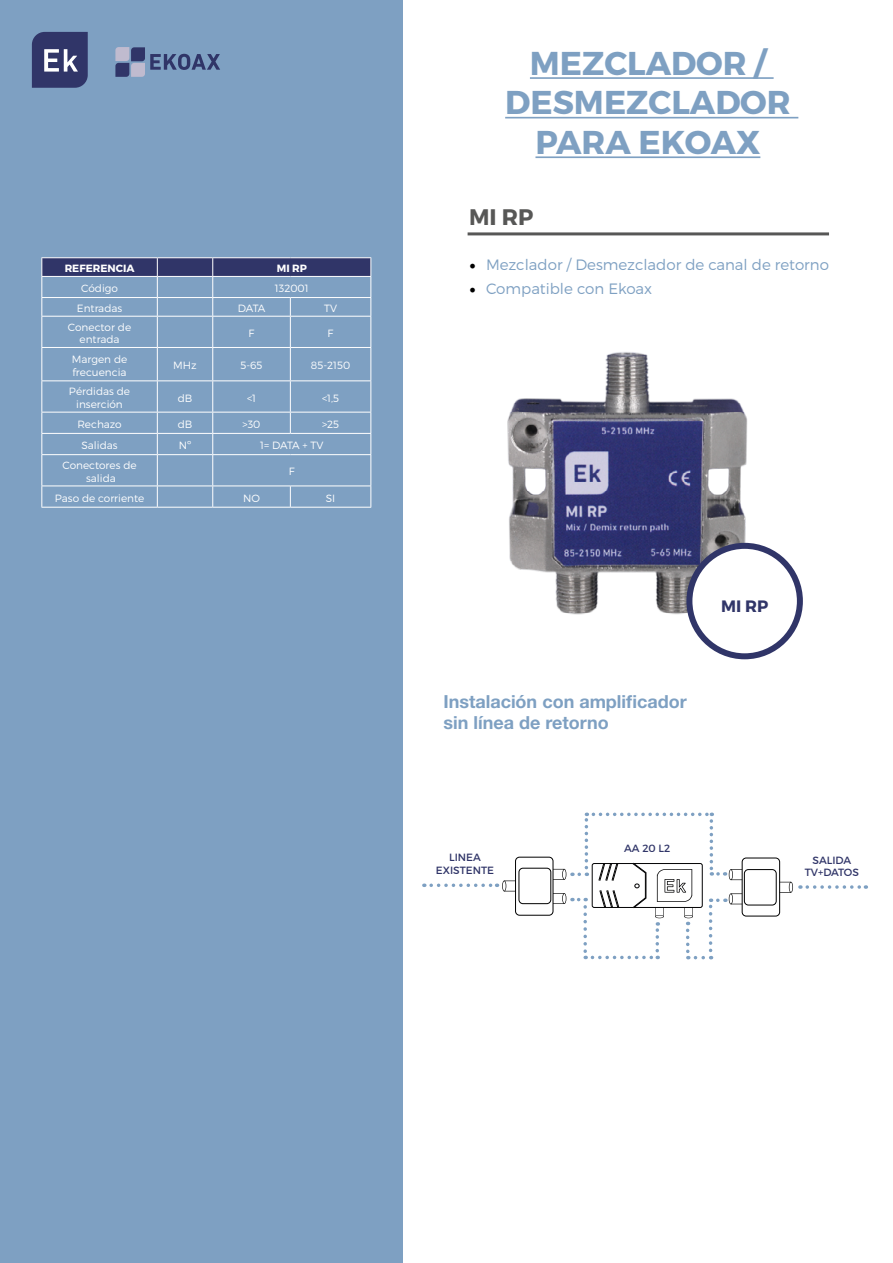
<style>
.page{position:relative;width:893px;height:1263px;background:#fff}
.page>*{position:absolute;margin:0;border:0;box-sizing:border-box;transform-origin:0 0}
.t1{font:700 33px/39.6px "Montserrat";color:#7ea0c2;text-align:center}
.t2{font:700 22.5px "Montserrat";color:#575756}
.t3{font:700 18px/21px "Helvetica Neue LT Std";color:#7ea0c2}
.t4{font:700 16.5px "Montserrat";color:#303568}
.t5{font:300 15px "Montserrat";color:#7ea0c2}
.t6{font:300 10.5px/12.6px "Montserrat";color:#fff;text-align:center}
.t7{font:10.5px/12.6px "Montserrat";color:#303568;text-align:center}
.t8{font:700 10.5px "Montserrat";color:#fff}
.s1{font-family:"Minion Pro";font-weight:400;font-size:18px;color:#000}
</style>
<div class="page">
<div style="left:0;top:0;width:402px;height:1263px;background:#7ea0c2"></div>
<svg style="left:32px;top:32px;width:56px;height:56px;background:#494e7b"></svg>
<img style="left:507px;top:352px;width:257px;height:263px">
<div style="left:689px;top:546px;width:111px;height:110px;background:#fff;border-radius:50%"></div>
<div style="left:686px;top:543px;width:117px;height:116px;border:6px solid #303568;border-radius:50%"></div>
<hr style="left:468px;top:232px;width:361px;height:3px;background:#575756">
<hr style="left:41px;top:257px;width:116px;height:1px;background:#fff">
<hr style="left:157px;top:257px;width:56px;height:1px;background:#fff">
<hr style="left:213px;top:257px;width:77px;height:1px;background:#fff">
<hr style="left:290px;top:257px;width:81px;height:1px;background:#fff">
<svg style="left:41px;top:258px;width:330px;height:58px"></svg>
<hr style="left:41px;top:316px;width:116px;height:1px;background:#fff">
<hr style="left:41px;top:317px;width:1px;height:30px;background:#fff">
<hr style="left:157px;top:316px;width:56px;height:1px;background:#fff">
<hr style="left:157px;top:317px;width:1px;height:30px;background:#fff">
<hr style="left:213px;top:316px;width:77px;height:1px;background:#fff">
<hr style="left:212px;top:317px;width:1px;height:30px;background:#fff">
<hr style="left:290px;top:316px;width:81px;height:1px;background:#fff">
<hr style="left:290px;top:317px;width:1px;height:30px;background:#fff">
<hr style="left:370px;top:317px;width:1px;height:30px;background:#fff">
<hr style="left:41px;top:347px;width:116px;height:1px;background:#fff">
<hr style="left:41px;top:348px;width:1px;height:32px;background:#fff">
<hr style="left:157px;top:347px;width:56px;height:1px;background:#fff">
<hr style="left:157px;top:348px;width:1px;height:32px;background:#fff">
<hr style="left:213px;top:347px;width:77px;height:1px;background:#fff">
<hr style="left:212px;top:348px;width:1px;height:32px;background:#fff">
<hr style="left:290px;top:347px;width:81px;height:1px;background:#fff">
<hr style="left:290px;top:348px;width:1px;height:32px;background:#fff">
<hr style="left:370px;top:348px;width:1px;height:32px;background:#fff">
<hr style="left:41px;top:380px;width:116px;height:1px;background:#fff">
<hr style="left:41px;top:381px;width:1px;height:31px;background:#fff">
<hr style="left:157px;top:380px;width:56px;height:1px;background:#fff">
<hr style="left:157px;top:381px;width:1px;height:31px;background:#fff">
<hr style="left:213px;top:380px;width:77px;height:1px;background:#fff">
<hr style="left:212px;top:381px;width:1px;height:31px;background:#fff">
<hr style="left:290px;top:380px;width:81px;height:1px;background:#fff">
<hr style="left:290px;top:381px;width:1px;height:31px;background:#fff">
<hr style="left:370px;top:381px;width:1px;height:31px;background:#fff">
<hr style="left:41px;top:412px;width:116px;height:1px;background:#fff">
<hr style="left:157px;top:412px;width:56px;height:1px;background:#fff">
<hr style="left:213px;top:412px;width:77px;height:1px;background:#fff">
<hr style="left:290px;top:412px;width:81px;height:1px;background:#fff">
<svg style="left:290px;top:412px;width:1px;height:21px"></svg>
<hr style="left:41px;top:433px;width:116px;height:1px;background:#fff">
<svg style="left:41px;top:412px;width:1px;height:42px"></svg>
<hr style="left:157px;top:433px;width:56px;height:1px;background:#fff">
<svg style="left:157px;top:412px;width:1px;height:42px"></svg>
<hr style="left:213px;top:433px;width:77px;height:1px;background:#fff">
<svg style="left:212px;top:412px;width:1px;height:42px"></svg>
<hr style="left:290px;top:433px;width:81px;height:1px;background:#fff">
<svg style="left:370px;top:412px;width:1px;height:42px"></svg>
<hr style="left:41px;top:454px;width:116px;height:1px;background:#fff">
<hr style="left:41px;top:455px;width:1px;height:30px;background:#fff">
<hr style="left:157px;top:454px;width:56px;height:1px;background:#fff">
<hr style="left:157px;top:455px;width:1px;height:30px;background:#fff">
<hr style="left:213px;top:454px;width:77px;height:1px;background:#fff">
<hr style="left:212px;top:455px;width:1px;height:30px;background:#fff">
<hr style="left:290px;top:454px;width:81px;height:1px;background:#fff">
<hr style="left:370px;top:455px;width:1px;height:30px;background:#fff">
<hr style="left:41px;top:485px;width:116px;height:1px;background:#fff">
<svg style="left:41px;top:486px;width:1px;height:21px"></svg>
<hr style="left:157px;top:485px;width:56px;height:1px;background:#fff">
<svg style="left:157px;top:486px;width:1px;height:21px"></svg>
<hr style="left:213px;top:485px;width:77px;height:1px;background:#fff">
<svg style="left:212px;top:486px;width:1px;height:21px"></svg>
<hr style="left:290px;top:485px;width:81px;height:1px;background:#fff">
<svg style="left:290px;top:486px;width:1px;height:21px"></svg>
<svg style="left:370px;top:486px;width:1px;height:21px"></svg>
<hr style="left:41px;top:507px;width:116px;height:1px;background:#fff">
<hr style="left:157px;top:507px;width:56px;height:1px;background:#fff">
<hr style="left:213px;top:507px;width:77px;height:1px;background:#fff">
<hr style="left:290px;top:507px;width:81px;height:1px;background:#fff">
<svg style="left:807px;top:885px;width:59px;height:4px"></svg>
<svg style="left:431px;top:880px;width:84px;height:11px"></svg>
<div style="left:515px;top:857px;width:38px;height:58px;border:1px solid #000;border-radius:4px"></div>
<div style="left:519px;top:868px;width:32px;height:36px;border:1px solid #000;border-radius:4px"></div>
<hr style="left:530px;top:77px;width:244px;height:2px;background:#7ea0c2">
<hr style="left:505px;top:117px;width:293px;height:1px;background:#7ea0c2">
<hr style="left:535px;top:156px;width:225px;height:2px;background:#7ea0c2">
<svg style="left:780px;top:882px;width:13px;height:11px"></svg>
<div style="left:742px;top:858px;width:38px;height:58px;border:1px solid #000;border-radius:4px"></div>
<div style="left:744px;top:869px;width:33px;height:36px;border:1px solid #000;border-radius:4px"></div>
<svg style="left:115px;top:47px;width:105px;height:30px"></svg>
<svg style="left:546px;top:813px;width:198px;height:146px"></svg>
<p class="t8" style="left:65px;top:262px;width:71px">REFERENCIA</p>
<p class="t8" style="left:277px;top:262px;width:32px">MI RP</p>
<p class="t6" style="left:81px;top:282px;width:38px">Código</p>
<p class="t6" style="left:275px;top:282px;width:35px">132001</p>
<p class="t6" style="left:77px;top:302px;width:47px">Entradas</p>
<p class="t6" style="left:238px;top:302px;width:29px">DATA</p>
<p class="t6" style="left:324px;top:302px;width:14px">TV</p>
<p class="t6" style="left:68px;top:320px;width:65px">Conector de entrada</p>
<p class="t6" style="left:249px;top:327px;width:7px">F</p>
<p class="t6" style="left:328px;top:327px;width:7px">F</p>
<p class="t6" style="left:72px;top:353px;width:57px;text-align:left">Margen de frecuencia</p>
<p class="t6" style="left:173px;top:359px;width:25px">MHz</p>
<p class="t6" style="left:241px;top:359px;width:24px">5-65</p>
<p class="t6" style="left:311px;top:359px;width:41px">85-2150</p>
<p class="t6" style="left:69px;top:385px;width:63px">Pérdidas de inserción</p>
<p class="t6" style="left:178px;top:391px;width:16px">dB</p>
<p class="t6" style="left:247px;top:391px;width:11px">&lt;1</p>
<p class="t6" style="left:322px;top:391px;width:19px">&lt;1,5</p>
<p class="t6" style="left:77px;top:418px;width:46px">Rechazo</p>
<p class="t6" style="left:178px;top:418px;width:16px">dB</p>
<p class="t6" style="left:243px;top:418px;width:19px">&gt;30</p>
<p class="t6" style="left:322px;top:418px;width:19px">&gt;25</p>
<p class="t6" style="left:81px;top:439px;width:38px">Salidas</p>
<p class="t6" style="left:179px;top:439px;width:14px">Nº</p>
<p class="t6" style="left:260px;top:439px;width:65px">1= DATA + TV</p>
<p class="t6" style="left:63px;top:459px;width:76px">Conectores de salida</p>
<p class="t6" style="left:289px;top:465px;width:7px">F</p>
<p class="t6" style="left:55px;top:491px;width:91px">Paso de corriente</p>
<p class="t6" style="left:243px;top:491px;width:18px">NO</p>
<p class="t6" style="left:326px;top:491px;width:11px">SI</p>
<h1 class="t1" style="left:505px;top:44px;width:287px">MEZCLADOR /<br>DESMEZCLADOR<br>PARA EKOAX</h1>
<h2 class="t2" style="left:469px;top:203px;width:66px">MI RP</h2>
<h3 class="t5" style="left:469px;top:256px;width:361px"><span class="s1">•</span> Mezclador / Desmezclador de canal de retorno</h3>
<h3 class="t5" style="left:469px;top:280px;width:185px"><span class="s1">•</span> Compatible con Ekoax</h3>
<h3 class="t3" style="left:443px;top:691px;width:245px">Instalación con amplificador sin línea de retorno</h3>
<h3 class="t4" style="left:721px;top:596px;width:49px">MI RP</h3>
<p class="t7" style="left:624px;top:842px;width:48px">AA 20 L2</p>
<p class="t7" style="left:436px;top:851px;width:60px">LINEA<br>EXISTENTE</p>
<p class="t7" style="left:805px;top:853px;width:56px">SALIDA<br>TV+DATOS</p>
</div>
